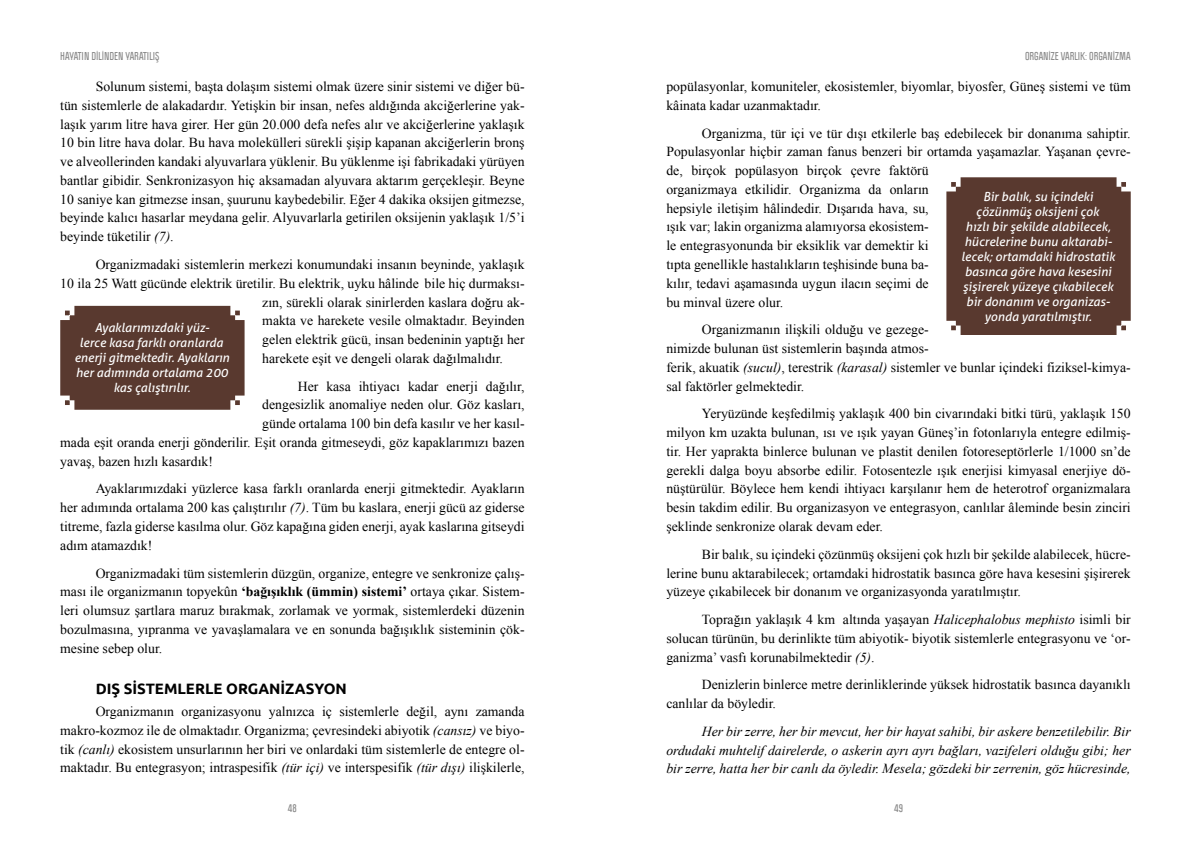
<style>
.page{position:relative;width:1191px;height:844px;background:#fff}
.page>*{position:absolute;margin:0;border:0;box-sizing:border-box;transform-origin:0 0}
._00-ARABASLIK{font:700 15px "Ubuntu";color:#000}
._00-NRML{font:13.75px/18.8px "Times New Roman";color:#000;text-align:justify}
._00-NRML-2{font:italic 13.75px/18.8px "Times New Roman";color:#000;text-align:justify}
.SPOT{font:italic 12.5px/15px "Aller";color:#fff;text-align:center}
.t1{font:700 10px "Politica";color:#878787}
.s1{font-style:italic}
.s2{font-weight:700}
</style>
<div class="page">
<div style="left:60px;top:306px;width:184px;height:103px;background:#59392f"></div>
<div style="left:946px;top:177px;width:184px;height:158px;background:#59392f"></div>
<p class="t1" style="left:60px;top:50px;width:101px">HAYATIN DİLİNDEN YARATILIŞ</p>
<p class="_00-NRML" style="left:60px;top:77px;width:466px;text-indent:35px">Solunum sistemi, başta dolaşım sistemi olmak üzere sinir sistemi ve diğer bü&shy;tün sistemlerle de alakadardır. Yetişkin bir insan, nefes aldığında akciğerlerine yak&shy;laşık yarım litre hava girer. Her gün 20.000 defa nefes alır ve akciğerlerine yaklaşık 10 bin litre hava dolar. Bu hava molekülleri sürekli şişip kapanan akciğerlerin bronş ve alveollerinden kandaki alyuvarlara yüklenir. Bu yüklenme işi fabrikadaki yürüyen bantlar gibidir. Senkronizasyon hiç aksamadan alyuvara aktarım gerçekleşir. Beyne 10 saniye kan gitmezse insan, şuurunu kaybedebilir. Eğer 4 dakika oksijen gitmezse, beyinde kalıcı hasarlar meydana gelir. Alyuvarlarla getirilen oksijenin yaklaşık 1/5’i beyinde tüketilir <span class="s1">(7)</span>.</p>
<p class="_00-NRML" style="left:96px;top:255px;width:430px">Organizmadaki sistemlerin merkezi konumundaki insanın beyninde, yaklaşık</p>
<p class="_00-NRML" style="left:60px;top:273px;width:466px">10 ila 25 Watt gücünde elektrik üretilir. Bu elektrik, uyku hâlinde bile hiç durmaksı-</p>
<p class="_00-NRML" style="left:262px;top:292px;width:264px">zın, sürekli olarak sinirlerden kaslara doğru ak-</p>
<p class="_00-NRML" style="left:262px;top:311px;width:264px">makta ve harekete vesile olmaktadır. Beyinden</p>
<p class="_00-NRML" style="left:262px;top:330px;width:264px">gelen elektrik gücü, insan bedeninin yaptığı her</p>
<p class="_00-NRML" style="left:262px;top:348px;width:242px">harekete eşit ve dengeli olarak dağılmalıdır.</p>
<p class="_00-NRML" style="left:298px;top:376px;width:228px">Her kasa ihtiyacı kadar enerji dağılır,</p>
<p class="_00-NRML" style="left:262px;top:395px;width:264px">dengesizlik anomaliye neden olur. Göz kasları,</p>
<p class="_00-NRML" style="left:262px;top:414px;width:264px">günde ortalama 100 bin defa kasılır ve her kasıl-</p>
<p class="_00-NRML" style="left:60px;top:432px;width:466px">mada eşit oranda enerji gönderilir. Eşit oranda gitmeseydi, göz kapaklarımızı bazen</p>
<p class="_00-NRML" style="left:60px;top:451px;width:154px">yavaş, bazen hızlı kasardık!</p>
<p class="_00-NRML" style="left:60px;top:479px;width:466px;text-indent:35px">Ayaklarımızdaki yüzlerce kasa farklı oranlarda enerji gitmektedir. Ayakların her adımında ortalama 200 kas çalıştırılır <span class="s1">(7)</span>. Tüm bu kaslara, enerji gücü az giderse titreme, fazla giderse kasılma olur. Göz kapağına giden enerji, ayak kaslarına gitseydi adım atamazdık!</p>
<p class="_00-NRML" style="left:60px;top:563px;width:466px;text-indent:35px">Organizmadaki tüm sistemlerin düzgün, organize, entegre ve senkronize çalış&shy;ması ile organizmanın topyekûn <span class="s2">‘bağışıklık (ümmin) sistemi’</span> ortaya çıkar. Sistem&shy;leri olumsuz şartlara maruz bırakmak, zorlamak ve yormak, sistemlerdeki düzenin bozulmasına, yıpranma ve yavaşlamalara ve en sonunda bağışıklık sisteminin çök&shy;mesine sebep olur.</p>
<p class="_00-ARABASLIK" style="left:96px;top:679px;width:253px">DIŞ SİSTEMLERLE ORGANİZASYON</p>
<p class="_00-NRML" style="left:60px;top:701px;width:466px;text-indent:35px">Organizmanın organizasyonu yalnızca iç sistemlerle değil, aynı zamanda makro-kozmoz ile de olmaktadır. Organizma; çevresindeki abiyotik <span class="s1">(cansız)</span> ve biyo&shy;tik <span class="s1">(canlı)</span> ekosistem unsurlarının her biri ve onlardaki tüm sistemlerle de entegre ol&shy;maktadır. Bu entegrasyon; intraspesifik <span class="s1">(tür içi)</span> ve interspesifik <span class="s1">(tür dışı)</span> ilişkilerle,</p>
<p class="SPOT" style="left:74px;top:320px;width:156px">Ayaklarımızdaki yüz-<br>lerce kasa farklı oranlarda enerji gitmektedir. Ayakların her adımında ortalama 200 kas çalıştırılır.</p>
<p class="t1" style="left:1025px;top:50px;width:107px">ORGANİZE VARLIK: ORGANİZMA</p>
<p class="_00-NRML" style="left:666px;top:77px;width:466px">popülasyonlar, komuniteler, ekosistemler, biyomlar, biyosfer, Güneş sistemi ve tüm kâinata kadar uzanmaktadır.</p>
<p class="_00-NRML" style="left:666px;top:123px;width:466px;text-align:left;text-indent:35px">Organizma, tür içi ve tür dışı etkilerle baş edebilecek bir donanıma sahiptir.<br>Populasyonlar hiçbir zaman fanus benzeri bir ortamda yaşamazlar. Yaşanan çevre&shy;de, birçok popülasyon birçok çevre faktörü<br>organizmaya etkilidir. Organizma da onların<br>hepsiyle iletişim hâlindedir. Dışarıda hava, su,<br>ışık var; lakin organizma alamıyorsa ekosistem-<br>le entegrasyonunda bir eksiklik var demektir ki<br>tıpta genellikle hastalıkların teşhisinde buna ba-<br>kılır, tedavi aşamasında uygun ilacın seçimi de<br>bu minval üzere olur.</p>
<p class="_00-NRML" style="left:666px;top:320px;width:466px;text-align:left;text-indent:35px">Organizmanın ilişkili olduğu ve gezege-<br>nimizde bulunan üst sistemlerin başında atmos-<br>ferik, akuatik <span class="s1">(sucul)</span>, terestrik <span class="s1">(karasal)</span> sistemler ve bunlar içindeki fiziksel-kimya&shy;sal faktörler gelmektedir.</p>
<p class="_00-NRML" style="left:666px;top:404px;width:466px;text-indent:35px">Yeryüzünde keşfedilmiş yaklaşık 400 bin civarındaki bitki türü, yaklaşık 150 milyon km uzakta bulunan, ısı ve ışık yayan Güneş’in fotonlarıyla entegre edilmiş&shy;tir. Her yaprakta binlerce bulunan ve plastit denilen fotoreseptörlerle 1/1000 sn’de gerekli dalga boyu absorbe edilir. Fotosentezle ışık enerjisi kimyasal enerjiye dö&shy;nüştürülür. Böylece hem kendi ihtiyacı karşılanır hem de heterotrof organizmalara besin takdim edilir. Bu organizasyon ve entegrasyon, canlılar âleminde besin zinciri şeklinde senkronize olarak devam eder.</p>
<p class="_00-NRML" style="left:666px;top:544px;width:466px;text-indent:35px">Bir balık, su içindeki çözünmüş oksijeni çok hızlı bir şekilde alabilecek, hücre&shy;lerine bunu aktarabilecek; ortamdaki hidrostatik basınca göre hava kesesini şişirerek yüzeye çıkabilecek bir donanım ve organizasyonda yaratılmıştır.</p>
<p class="_00-NRML" style="left:666px;top:609px;width:466px;text-indent:35px">Toprağın yaklaşık 4 km altında yaşayan <span class="s1">Halicephalobus mephisto</span> isimli bir solucan türünün, bu derinlikte tüm abiyotik- biyotik sistemlerle entegrasyonu ve ‘or&shy;ganizma’ vasfı korunabilmektedir <span class="s1">(5)</span>.</p>
<p class="_00-NRML" style="left:666px;top:675px;width:466px;text-indent:35px">Denizlerin binlerce metre derinliklerinde yüksek hidrostatik basınca dayanıklı canlılar da böyledir.</p>
<p class="_00-NRML-2" style="left:666px;top:721px;width:466px;text-indent:35px">Her bir zerre, her bir mevcut, her bir hayat sahibi, bir askere benzetilebilir. Bir ordudaki muhtelif dairelerde, o askerin ayrı ayrı bağları, vazifeleri olduğu gibi; her bir zerre, hatta her bir canlı da öyledir. Mesela; gözdeki bir zerrenin, göz hücresinde,</p>
<p class="SPOT" style="left:961px;top:189px;width:155px">Bir balık, su içindeki çözünmüş oksijeni çok<br>hızlı bir şekilde alabilecek, hücrelerine bunu aktarabi&shy;lecek; ortamdaki hidrostatik basınca göre hava kesesini şişirerek yüzeye çıkabilecek bir donanım ve organizas&shy;yonda yaratılmıştır.</p>
<p class="t1" style="left:288px;top:801px;width:10px">48</p>
<p class="t1" style="left:894px;top:801px;width:10px">49</p>
</div>
